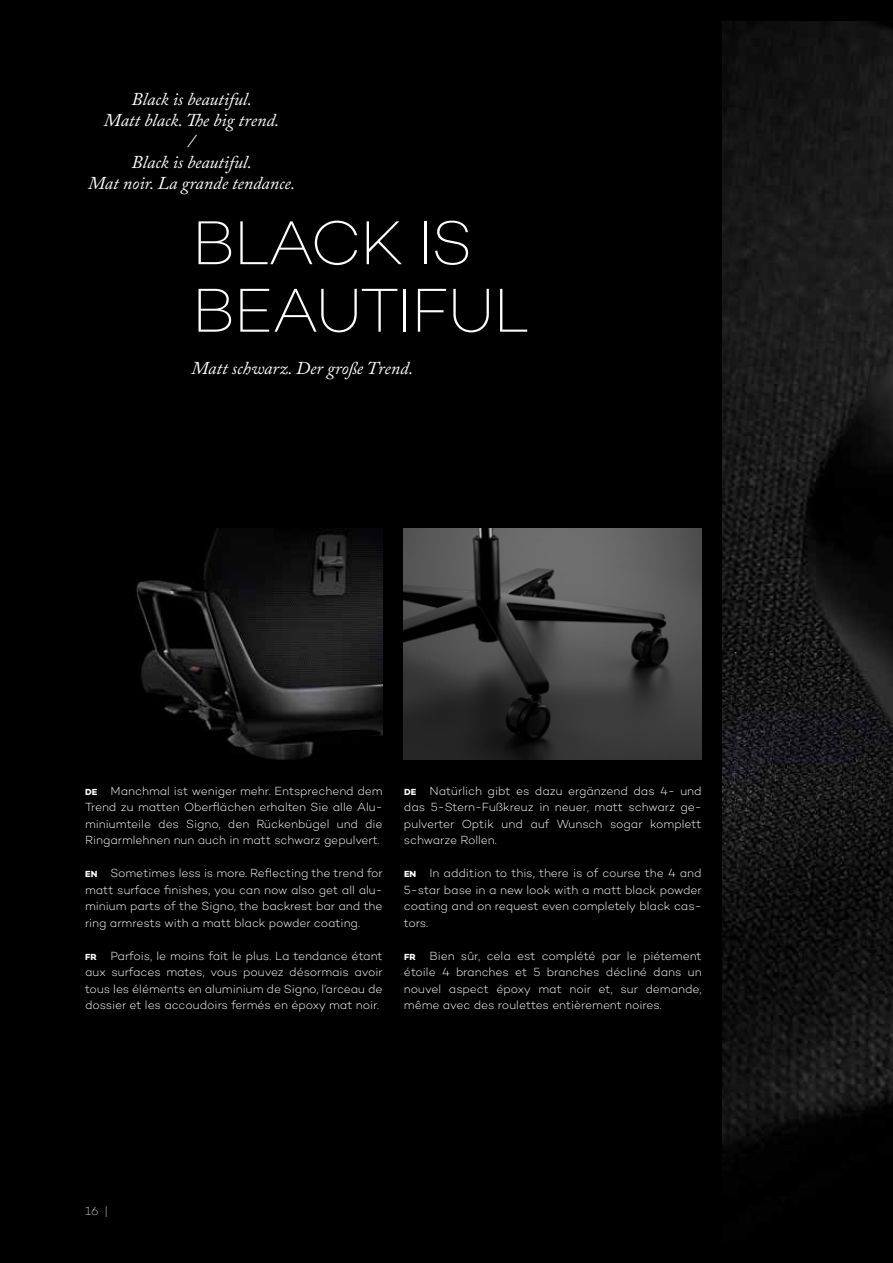
<style>
.page{position:relative;width:893px;height:1263px;background:#000}
.page>*{position:absolute;margin:0;border:0;box-sizing:border-box;transform-origin:0 0}
.t1{font:200 63px/67.5px "Campton";letter-spacing:-.03em;color:#fff}
.t2{font:italic 18px/21px "Adobe Caslon Pro";color:#fff;text-align:center}
.t3{font:300 12px/16.5px "Campton";letter-spacing:-.005em;color:#fff;text-align:justify}
.t4{font:200 12px "Campton";color:#fff}
.s1{font-weight:700;font-size:9px}
</style>
<div class="page">
<img style="left:723px;top:21px;width:170px;height:1124px">
<img style="left:404px;top:528px;width:298px;height:231px">
<img style="left:136px;top:528px;width:247px;height:231px">
<h2 class="t2" style="left:88px;top:89px;width:209px">Black is beautiful.<br>Matt black. The big trend.<br>/<br>Black is beautiful.<br>Mat noir. La grande tendance.</h2>
<h1 class="t1" style="left:192px;top:208px;width:339px">BLACK IS<br>BEAUTIFUL</h1>
<h2 class="t2" style="left:191px;top:357px;width:223px">Matt schwarz. Der große Trend.</h2>
<p class="t3" style="left:85px;top:782px;width:299px"><span class="s1">DE</span> Manchmal ist weniger mehr. Entsprechend dem Trend zu matten Oberflächen erhalten Sie alle Alu&shy;miniumteile des Signo, den Rückenbügel und die Ringarmlehnen nun auch in matt schwarz gepulvert.</p>
<p class="t3" style="left:85px;top:864px;width:299px"><span class="s1">EN</span> Sometimes less is more. Reflecting the trend for matt surface finishes, you can now also get all alu&shy;minium parts of the Signo, the backrest bar and the ring armrests with a matt black powder coating.</p>
<p class="t3" style="left:85px;top:947px;width:299px"><span class="s1">FR</span> Parfois, le moins fait le plus. La tendance étant aux surfaces mates, vous pouvez désormais avoir tous les éléments en aluminium de Signo, l’arceau de dossier et les accoudoirs fermés en époxy mat noir.</p>
<p class="t3" style="left:404px;top:782px;width:299px"><span class="s1">DE</span> Natürlich gibt es dazu ergänzend das 4- und das 5-Stern-Fußkreuz in neuer, matt schwarz ge&shy;pulverter Optik und auf Wunsch sogar komplett schwarze Rollen.</p>
<p class="t3" style="left:404px;top:864px;width:299px"><span class="s1">EN</span> In addition to this, there is of course the 4 and 5-star base in a new look with a matt black powder coating and on request even completely black cas&shy;tors.</p>
<p class="t3" style="left:404px;top:947px;width:299px"><span class="s1">FR</span> Bien sûr, cela est complété par le piétement étoile 4 branches et 5 branches décliné dans un nouvel aspect époxy mat noir et, sur demande, même avec des roulettes entièrement noires.</p>
<p class="t4" style="left:85px;top:1204px;width:25px">16 |</p>
</div>
